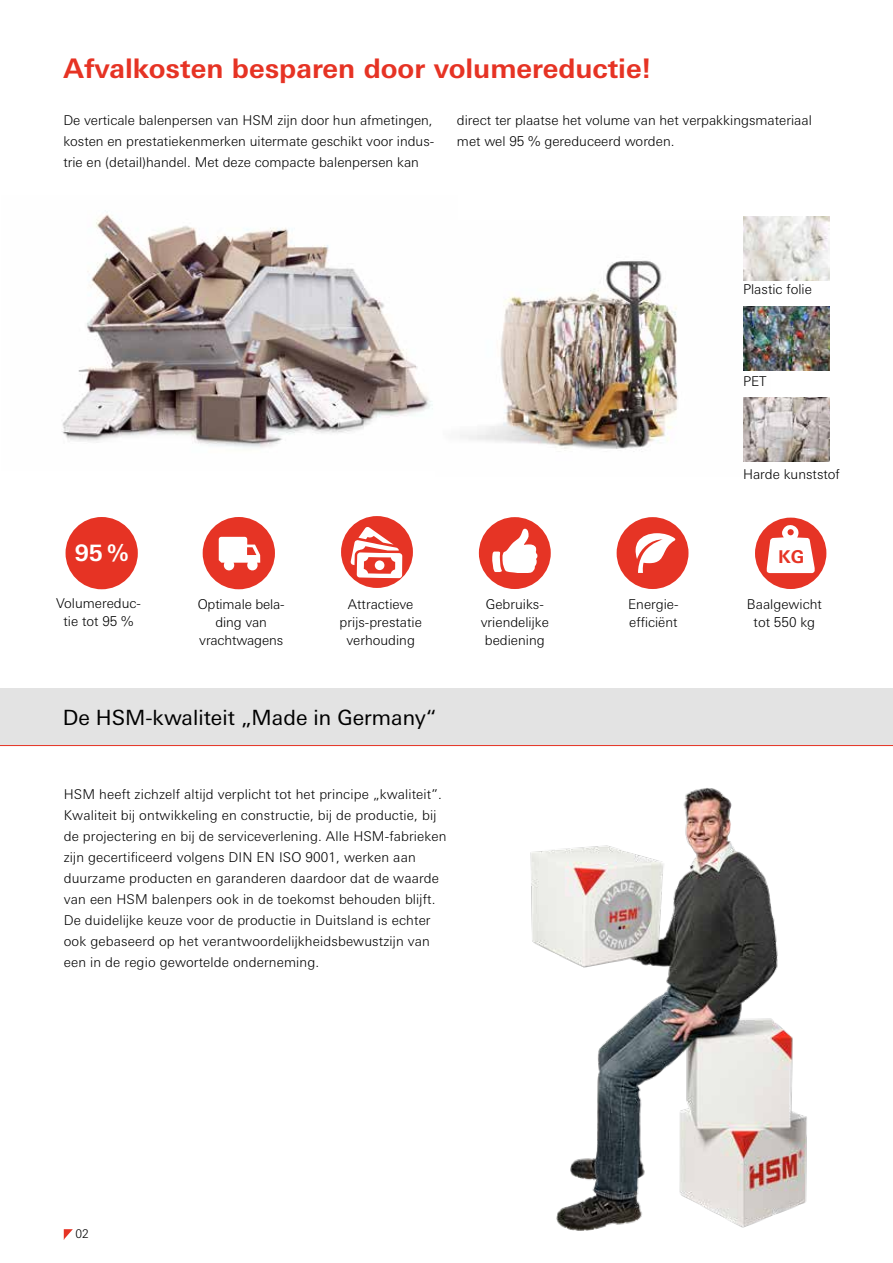
<style>
.page{position:relative;width:893px;height:1263px;background:#fff}
.page>*{position:absolute;margin:0;border:0;box-sizing:border-box;transform-origin:0 0}
.t1{font:700 27px "Univers Next W1 G";color:#e63324}
.t2{font:700 22.65px "Univers Next W1 G";color:#fff}
.t3{font:21px "Univers Next W1 G";color:#000}
.t4{font:700 17.7px "Univers Next W1 G";color:#e63425}
.t5{font:300 13.5px/21px "Univers Next W1 G";letter-spacing:.01em;color:#000;text-align:center}
.t6{font:300 13.5px/18px "Univers Next W1 G";letter-spacing:-.01em;color:#000;text-align:center}
.t7{font:300 12px "Univers Next W1 G";color:#000}
</style>
<div class="page">
<div style="left:0;top:688px;width:893px;height:57px;background:#e3e3e3"></div>
<hr style="left:0;top:745px;width:893px;height:1px;background:#e63324">
<img style="left:530px;top:788px;width:277px;height:443px">
<img style="left:62px;top:210px;width:371px;height:238px">
<img style="left:460px;top:260px;width:310px;height:202px">
<img style="left:743px;top:217px;width:86px;height:64px">
<img style="left:743px;top:306px;width:86px;height:64px">
<img style="left:743px;top:398px;width:86px;height:63px">
<div style="left:66px;top:517px;width:72px;height:72px;background:#e63324;border-radius:50%"></div>
<div style="left:341px;top:516px;width:72px;height:72px;background:#e63425;border-radius:50%"></div>
<svg style="left:350px;top:527px;width:52px;height:51px"></svg>
<div style="left:375px;top:560px;width:9px;height:10px;background:#fff;border-radius:50%"></div>
<div style="left:203px;top:517px;width:72px;height:72px;background:#e63425;border-radius:50%"></div>
<svg style="left:219px;top:537px;width:41px;height:33px"></svg>
<div style="left:479px;top:517px;width:72px;height:72px;background:#e63425;border-radius:50%"></div>
<svg style="left:492px;top:529px;width:45px;height:44px"></svg>
<div style="left:617px;top:517px;width:71px;height:72px;background:#e63425;border-radius:50%"></div>
<svg style="left:635px;top:533px;width:40px;height:40px"></svg>
<div style="left:755px;top:518px;width:71px;height:71px;background:#e63425;border-radius:50%"></div>
<svg style="left:767px;top:525px;width:48px;height:48px"></svg>
<div style="left:787px;top:529px;width:7px;height:6px;background:#e63425;border-radius:50%"></div>
<svg style="left:64px;top:1229px;width:9px;height:10px"></svg>
<h1 class="t1" style="left:64px;top:52px;width:589px">Afvalkosten besparen door volumereductie!</h1>
<p class="t5" style="left:63px;top:110px;width:372px;text-align:justify">De verticale balenpersen van HSM zijn door hun afmetingen, kosten en prestatiekenmerken uitermate geschikt voor indus&shy;trie en (detail)handel. Met deze compacte balenpersen kan</p>
<p class="t5" style="left:457px;top:110px;width:356px;text-align:left">direct ter plaatse het volume van het verpakkingsmateriaal met wel 95 % gereduceerd worden.</p>
<p class="t5" style="left:743px;top:279px;width:70px">Plastic folie</p>
<p class="t5" style="left:743px;top:370px;width:25px">PET</p>
<p class="t5" style="left:743px;top:464px;width:98px">Harde kunststof</p>
<h2 class="t2" style="left:75px;top:540px;width:55px">95%</h2>
<h3 class="t4" style="left:778px;top:546px;width:28px">KG</h3>
<p class="t5" style="left:56px;top:594px;width:86px;line-height:18px">Volumereduc&shy;tie tot 95 %</p>
<p class="t5" style="left:340px;top:595px;width:84px;line-height:18px">Attractieve prijs-prestatie verhouding</p>
<p class="t6" style="left:198px;top:595px;width:89px">Optimale bela&shy;ding van vrachtwagens</p>
<p class="t5" style="left:481px;top:595px;width:70px;line-height:18px">Gebruiks&shy;vriendelijke bediening</p>
<p class="t5" style="left:628px;top:595px;width:52px;line-height:18px;text-align:left">Energie&shy;efficiënt</p>
<p class="t5" style="left:747px;top:595px;width:76px;line-height:18px">Baalgewicht tot 550 kg</p>
<h3 class="t3" style="left:63px;top:706px;width:375px">De HSM-kwaliteit „Made in Germany“</h3>
<p class="t5" style="left:64px;top:784px;width:384px;text-align:left">HSM heeft zichzelf altijd verplicht tot het principe „kwaliteit”.<br>Kwaliteit bij ontwikkeling en constructie, bij de productie, bij de projectering en bij de serviceverlening. Alle HSM-fabrieken zijn gecertificeerd volgens DIN EN ISO 9001, werken aan duurzame producten en garanderen daardoor dat de waarde van een HSM balenpers ook in de toekomst behouden blijft.<br>De duidelijke keuze voor de productie in Duitsland is echter ook gebaseerd op het verantwoordelijkheidsbewustzijn van een in de regio gewortelde onderneming.</p>
<p class="t7" style="left:75px;top:1227px;width:15px">02</p>
</div>
